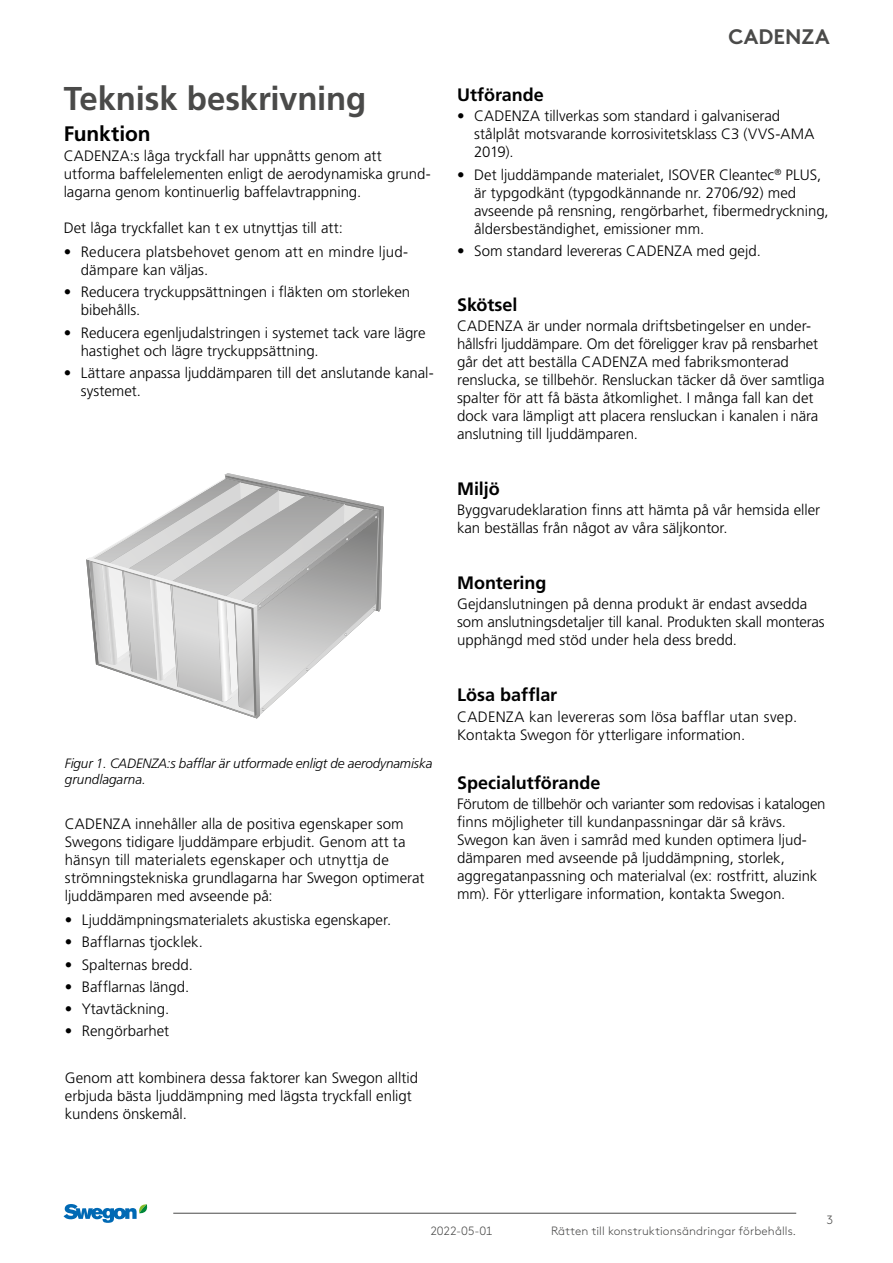
<style>
.page{position:relative;width:893px;height:1263px;background:#fff}
.page>*{position:absolute;margin:0;border:0;box-sizing:border-box;transform-origin:0 0}
.t1{font:700 33px "Frutiger LT Pro";letter-spacing:-.005em;color:#4a4a49}
.t2{font:700 21px "Frutiger LT Pro";letter-spacing:-.005em;color:#000}
.t3{font:700 21px "Swegon Brown";color:#4a4a49}
.t4{font:700 18px "Frutiger LT Pro";letter-spacing:-.005em;color:#000}
.t5{font:300 15px/18px "Frutiger LT Pro";color:#000}
.t6{font:italic 300 13.5px/16.2px "Frutiger LT Pro";letter-spacing:-.01em;color:#000}
.t7{font:300 12px "Swegon Brown";letter-spacing:.005em;color:#4a4a49}
</style>
<div class="page">
<hr style="left:173px;top:1213px;width:623px;height:1px;background:#4a4a49">
<svg style="left:64px;top:1204px;width:84px;height:19px"></svg>
<svg style="left:86px;top:473px;width:298px;height:245px"></svg>
<h1 class="t1" style="left:64px;top:79px;width:304px">Teknisk beskrivning</h1>
<h2 class="t2" style="left:64px;top:121px;width:88px">Funktion</h2>
<p class="t5" style="left:64px;top:147px;width:368px">CADENZA:s låga tryckfall har uppnåtts genom att utforma baffelelementen enligt de aerodynamiska grund&shy;lagarna genom kontinuerlig baffelavtrappning.</p>
<p class="t5" style="left:64px;top:219px;width:281px">Det låga tryckfallet kan t ex utnyttjas till att:</p>
<p class="t5" style="left:81px;top:243px;width:329px;text-indent:-17px">• Reducera platsbehovet genom att en mindre ljud&shy;dämpare kan väljas.</p>
<p class="t5" style="left:81px;top:283px;width:331px;text-indent:-17px">• Reducera tryckuppsättningen i fläkten om storleken bibehålls.</p>
<p class="t5" style="left:81px;top:323px;width:346px;text-indent:-17px">• Reducera egenljudalstringen i systemet tack vare lägre hastighet och lägre tryckuppsättning.</p>
<p class="t5" style="left:81px;top:364px;width:354px;text-indent:-17px">• Lättare anpassa ljuddämparen till det anslutande kanal&shy;systemet.</p>
<p class="t6" style="left:65px;top:755px;width:369px">Figur 1. CADENZA:s bafflar är utformade enligt de aerodynamiska grundlagarna.</p>
<p class="t5" style="left:65px;top:815px;width:361px">CADENZA innehåller alla de positiva egenskaper som Swegons tidigare ljuddämpare erbjudit. Genom att ta hänsyn till materialets egenskaper och utnyttja de strömningstekniska grundlagarna har Swegon optimerat ljuddämparen med avseende på:</p>
<p class="t5" style="left:65px;top:911px;width:328px">• Ljuddämpningsmaterialets akustiska egenskaper.</p>
<p class="t5" style="left:65px;top:933px;width:140px">• Bafflarnas tjocklek.</p>
<p class="t5" style="left:65px;top:955px;width:130px">• Spalternas bredd.</p>
<p class="t5" style="left:65px;top:978px;width:126px">• Bafflarnas längd.</p>
<p class="t5" style="left:65px;top:1000px;width:106px">• Ytavtäckning.</p>
<p class="t5" style="left:65px;top:1022px;width:106px">• Rengörbarhet</p>
<p class="t5" style="left:65px;top:1069px;width:355px">Genom att kombinera dessa faktorer kan Swegon alltid erbjuda bästa ljuddämpning med lägsta tryckfall enligt kundens önskemål.</p>
<h2 class="t3" style="left:728px;top:20px;width:103px">CADENZA</h2>
<p class="t4" style="left:457px;top:84px;width:88px">Utförande</p>
<p class="t5" style="left:474px;top:107px;width:342px;text-indent:-17px">• CADENZA tillverkas som standard i galvaniserad stålplåt motsvarande korrosivitetsklass C3 (VVS-AMA<br>2019).</p>
<p class="t5" style="left:474px;top:166px;width:356px;text-indent:-17px">• Det ljuddämpande materialet, ISOVER Cleantec<sup>®</sup> PLUS, är typgodkänt (typgodkännande nr. 2706/92) med avseende på rensning, rengörbarhet, fibermedryckning, åldersbeständighet, emissioner mm.</p>
<p class="t5" style="left:457px;top:242px;width:305px">• Som standard levereras CADENZA med gejd.</p>
<p class="t4" style="left:457px;top:294px;width:62px">Skötsel</p>
<p class="t5" style="left:457px;top:317px;width:369px">CADENZA är under normala driftsbetingelser en under&shy;hållsfri ljuddämpare. Om det föreligger krav på rensbarhet går det att beställa CADENZA med fabriksmonterad renslucka, se tillbehör. Rensluckan täcker då över samtliga spalter för att få bästa åtkomlighet. I många fall kan det dock vara lämpligt att placera rensluckan i kanalen i nära anslutning till ljuddämparen.</p>
<p class="t4" style="left:457px;top:478px;width:44px">Miljö</p>
<p class="t5" style="left:457px;top:501px;width:365px">Byggvarudeklaration finns att hämta på vår hemsida eller kan beställas från något av våra säljkontor.</p>
<p class="t4" style="left:457px;top:572px;width:91px">Montering</p>
<p class="t5" style="left:457px;top:595px;width:369px">Gejdanslutningen på denna produkt är endast avsedda som anslutningsdetaljer till kanal. Produkten skall monteras upphängd med stöd under hela dess bredd.</p>
<p class="t4" style="left:457px;top:684px;width:102px">Lösa bafflar</p>
<p class="t5" style="left:457px;top:707px;width:342px">CADENZA kan levereras som lösa bafflar utan svep.<br>Kontakta Swegon för ytterligare information.</p>
<p class="t4" style="left:457px;top:772px;width:145px">Specialutförande</p>
<p class="t5" style="left:457px;top:795px;width:370px">Förutom de tillbehör och varianter som redovisas i katalogen finns möjligheter till kundanpassningar där så krävs.<br>Swegon kan även i samråd med kunden optimera ljud&shy;dämparen med avseende på ljuddämpning, storlek, aggregatanpassning och materialval (ex: rostfritt, aluzink mm). För ytterligare information, kontakta Swegon.</p>
<p class="t7" style="left:430px;top:1221px;width:64px">2022-05-01</p>
<p class="t7" style="left:551px;top:1221px;width:247px">Rätten till konstruktionsändringar förbehålls.</p>
<p class="t7" style="left:827px;top:1211px;width:8px">3</p>
</div>
